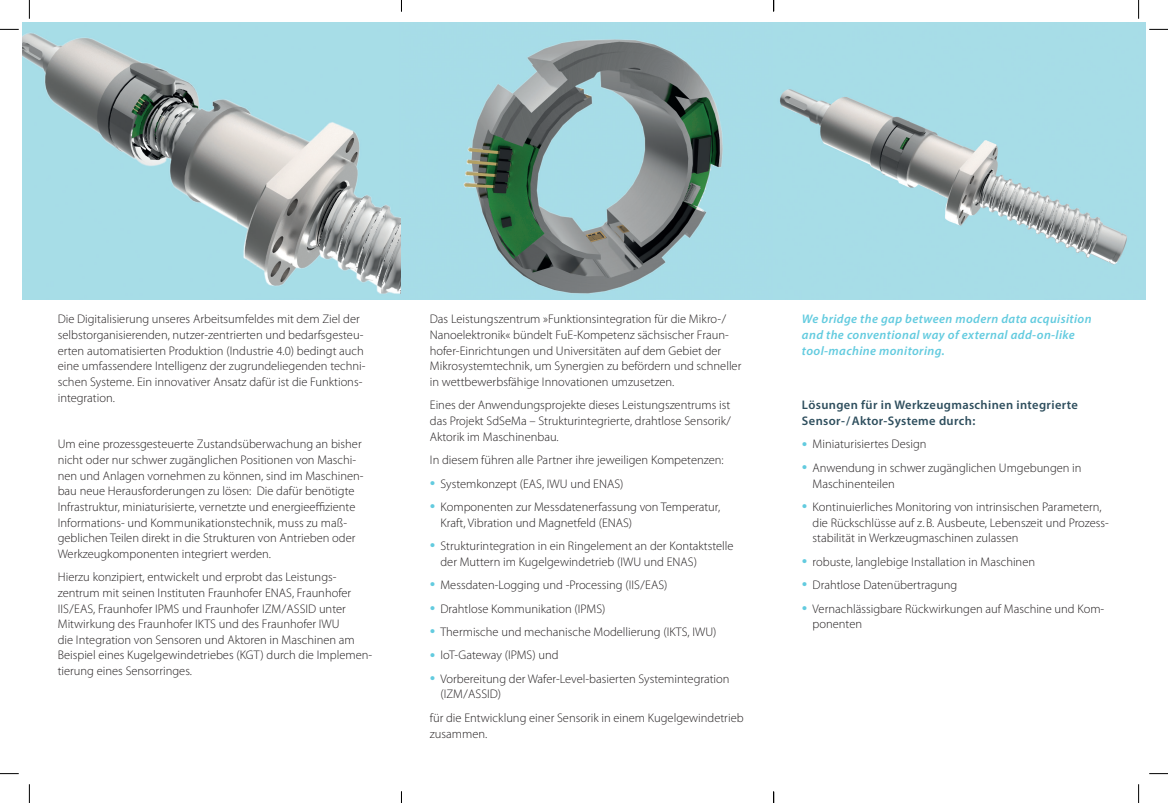
<style>
.page{position:relative;width:1168px;height:803px;background:#fff}
.page>*{position:absolute;margin:0;border:0;box-sizing:border-box;transform-origin:0 0}
.t1{font:300 12.5px/15.6px "Myriad Pro";color:#231f20}
.t2{font:italic 600 12.5px/15.6px "Myriad Pro";letter-spacing:.03em;color:#63cbdf}
.t3{font:600 12.5px/15.6px "Myriad Pro";letter-spacing:.03em;color:#2e4e5d}
.s1{font-size:22.5px;color:#63cbdf}
</style>
<div class="page">
<img style="left:22px;top:22px;width:1124px;height:278px">
<svg style="left:0;top:29px;width:19px;height:1px"></svg>
<svg style="left:1149px;top:29px;width:19px;height:1px"></svg>
<svg style="left:0;top:773px;width:19px;height:1px"></svg>
<svg style="left:1149px;top:773px;width:19px;height:1px"></svg>
<svg style="left:29px;top:0;width:1px;height:19px"></svg>
<svg style="left:29px;top:784px;width:1px;height:19px"></svg>
<svg style="left:1138px;top:0;width:1px;height:19px"></svg>
<svg style="left:1138px;top:784px;width:1px;height:19px"></svg>
<p class="t1" style="left:58px;top:311px;width:309px">Die Digitalisierung unseres Arbeitsumfeldes mit dem Ziel der selbstorganisierenden, nutzer-zentrierten und bedarfsgesteu&shy;erten automatisierten Produktion (Industrie 4.0) bedingt auch eine umfassendere Intelligenz der zugrundeliegenden techni&shy;schen Systeme. Ein innovativer Ansatz dafür ist die Funktions&shy;integration.</p>
<p class="t1" style="left:58px;top:436px;width:307px">Um eine prozessgesteuerte Zustandsüberwachung an bisher nicht oder nur schwer zugänglichen Positionen von Maschi&shy;nen und Anlagen vornehmen zu können, sind im Maschinen&shy;bau neue Herausforderungen zu lösen: Die dafür benötigte Infrastruktur, miniaturisierte, vernetzte und energieeffiziente Informations- und Kommunikationstechnik, muss zu maß&shy;geblichen Teilen direkt in die Strukturen von Antrieben oder Werkzeugkomponenten integriert werden.</p>
<p class="t1" style="left:58px;top:569px;width:316px">Hierzu konzipiert, entwickelt und erprobt das Leistungs&shy;zentrum mit seinen Instituten Fraunhofer ENAS, Fraunhofer IIS/EAS, Fraunhofer IPMS und Fraunhofer IZM/ASSID unter Mitwirkung des Fraunhofer IKTS und des Fraunhofer IWU<br>die Integration von Sensoren und Aktoren in Maschinen am Beispiel eines Kugelgewindetriebes (KGT) durch die Implemen&shy;tierung eines Sensorringes.</p>
<p class="t1" style="left:430px;top:311px;width:313px">Das Leistungszentrum »Funktionsintegration für die Mikro- / Nanoelektronik« bündelt FuE-Kompetenz sächsischer Fraun&shy;hofer-Einrichtungen und Universitäten auf dem Gebiet der Mikrosystemtechnik, um Synergien zu befördern und schneller in wettbewerbsfähige Innovationen umzusetzen.</p>
<p class="t1" style="left:430px;top:397px;width:303px;text-align:justify">Eines der Anwendungsprojekte dieses Leistungszentrums ist das Projekt SdSeMa – Strukturintegrierte, drahtlose Sensorik/ Aktorik im Maschinenbau.</p>
<p class="t1" style="left:430px;top:452px;width:295px">In diesem führen alle Partner ihre jeweiligen Kompetenzen:</p>
<p class="t1" style="left:430px;top:475px;width:195px"><span class="s1">•</span> Systemkonzept (EAS, IWU und ENAS)</p>
<p class="t1" style="left:440px;top:499px;width:281px;text-indent:-11px"><span class="s1">•</span> Komponenten zur Messdatenerfassung von Temperatur,<br>Kraft, Vibration und Magnetfeld (ENAS)</p>
<p class="t1" style="left:440px;top:538px;width:295px;text-indent:-11px"><span class="s1">•</span> Strukturintegration in ein Ringelement an der Kontaktstelle der Muttern im Kugelgewindetrieb (IWU und ENAS)</p>
<p class="t1" style="left:430px;top:577px;width:239px"><span class="s1">•</span> Messdaten-Logging und -Processing (IIS/EAS)</p>
<p class="t1" style="left:430px;top:600px;width:177px"><span class="s1">•</span> Drahtlose Kommunikation (IPMS)</p>
<p class="t1" style="left:430px;top:624px;width:288px"><span class="s1">•</span> Thermische und mechanische Modellierung (IKTS, IWU)</p>
<p class="t1" style="left:430px;top:647px;width:130px"><span class="s1">•</span> IoT-Gateway (IPMS) und</p>
<p class="t1" style="left:440px;top:671px;width:291px;text-indent:-11px"><span class="s1">•</span> Vorbereitung der Wafer-Level-basierten Systemintegration (IZM/ASSID)</p>
<p class="t1" style="left:430px;top:710px;width:315px">für die Entwicklung einer Sensorik in einem Kugelgewindetrieb zusammen.</p>
<p class="t2" style="left:802px;top:311px;width:291px">We bridge the gap between modern data acquisition and the conventional way of external add-on-like tool-machine monitoring.</p>
<p class="t3" style="left:802px;top:397px;width:278px">Lösungen für in Werkzeugmaschinen integrierte<br>Sensor-/Aktor-Systeme durch:</p>
<p class="t1" style="left:802px;top:436px;width:126px"><span class="s1">•</span> Miniaturisiertes Design</p>
<p class="t1" style="left:812px;top:460px;width:271px;text-indent:-11px"><span class="s1">•</span> Anwendung in schwer zugänglichen Umgebungen in<br>Maschinenteilen</p>
<p class="t1" style="left:812px;top:499px;width:298px;text-indent:-11px"><span class="s1">•</span> Kontinuierliches Monitoring von intrinsischen Parametern, die Rückschlüsse auf z.B. Ausbeute, Lebenszeit und Prozess&shy;stabilität in Werkzeugmaschinen zulassen</p>
<p class="t1" style="left:802px;top:553px;width:235px"><span class="s1">•</span> robuste, langlebige Installation in Maschinen</p>
<p class="t1" style="left:802px;top:577px;width:157px"><span class="s1">•</span> Drahtlose Datenübertragung</p>
<p class="t1" style="left:812px;top:600px;width:293px;text-indent:-11px"><span class="s1">•</span> Vernachlässigbare Rückwirkungen auf Maschine und Kom&shy;ponenten</p>
</div>
